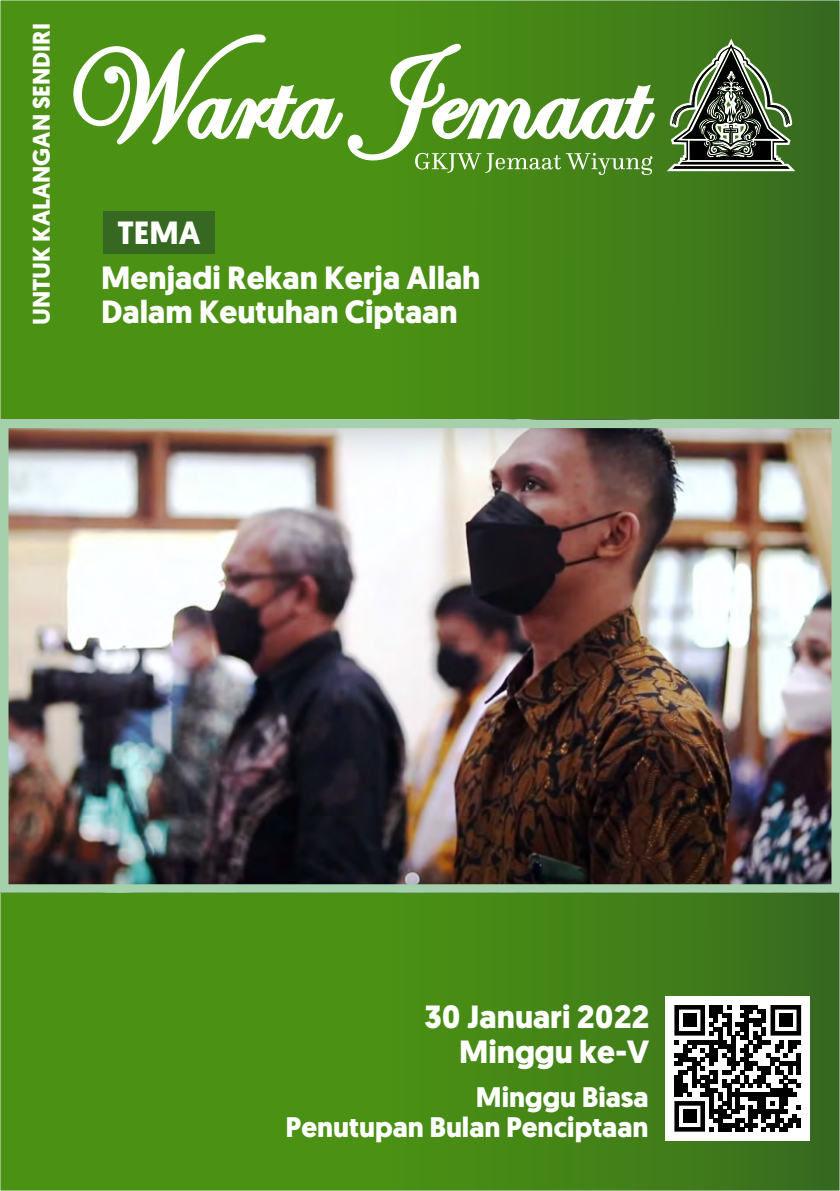
<style>
.page{position:relative;width:840px;height:1191px;background:#fff}
.page>*{position:absolute;margin:0;border:0;box-sizing:border-box;transform-origin:0 0}
.t1{font:700 32.2px/34.2px "Geomanist";color:#fff}
.t2{font:700 28.2px/30.2px "Geomanist";color:#fff;text-align:right}
.t3{font:700 24px "Geomanist";color:#fff}
</style>
<div class="page">
<img style="left:2px;top:2px;width:835px;height:1187px">
<img style="left:0;top:419px;width:839px;height:473px">
<svg style="left:666px;top:39px;width:129px;height:132px;background:#587248"></svg>
<svg style="left:73px;top:34px;width:581px;height:141px;fill:#4b9115"></svg>
<div style="left:665px;top:996px;width:144px;height:144px;background:#fff"></div>
<svg style="left:674px;top:1005px;width:126px;height:126px"></svg>
<div style="left:682px;top:1013px;width:13px;height:13px;background:#000"></div>
<div style="left:778px;top:1013px;width:13px;height:13px;background:#000"></div>
<div style="left:682px;top:1109px;width:13px;height:13px;background:#000"></div>
<div style="left:103px;top:212px;width:112px;height:42px;background:#366821"></div>
<p class="t3" style="left:32px;top:325px;width:303px;rotate:-90deg">UNTUK KALANGAN SENDIRI</p>
<p class="t1" style="left:117px;top:219px;width:85px">TEMA</p>
<p class="t1" style="left:101px;top:263px;width:380px">Menjadi Rekan Kerja Allah<br>Dalam Keutuhan Ciptaan</p>
<p class="t1" style="left:424px;top:1003px;width:226px;text-align:right">30 Januari 2022<br>Minggu ke-V</p>
<p class="t2" style="left:285px;top:1084px;width:364px">Minggu Biasa<br>Penutupan Bulan Penciptaan</p>
</div>
